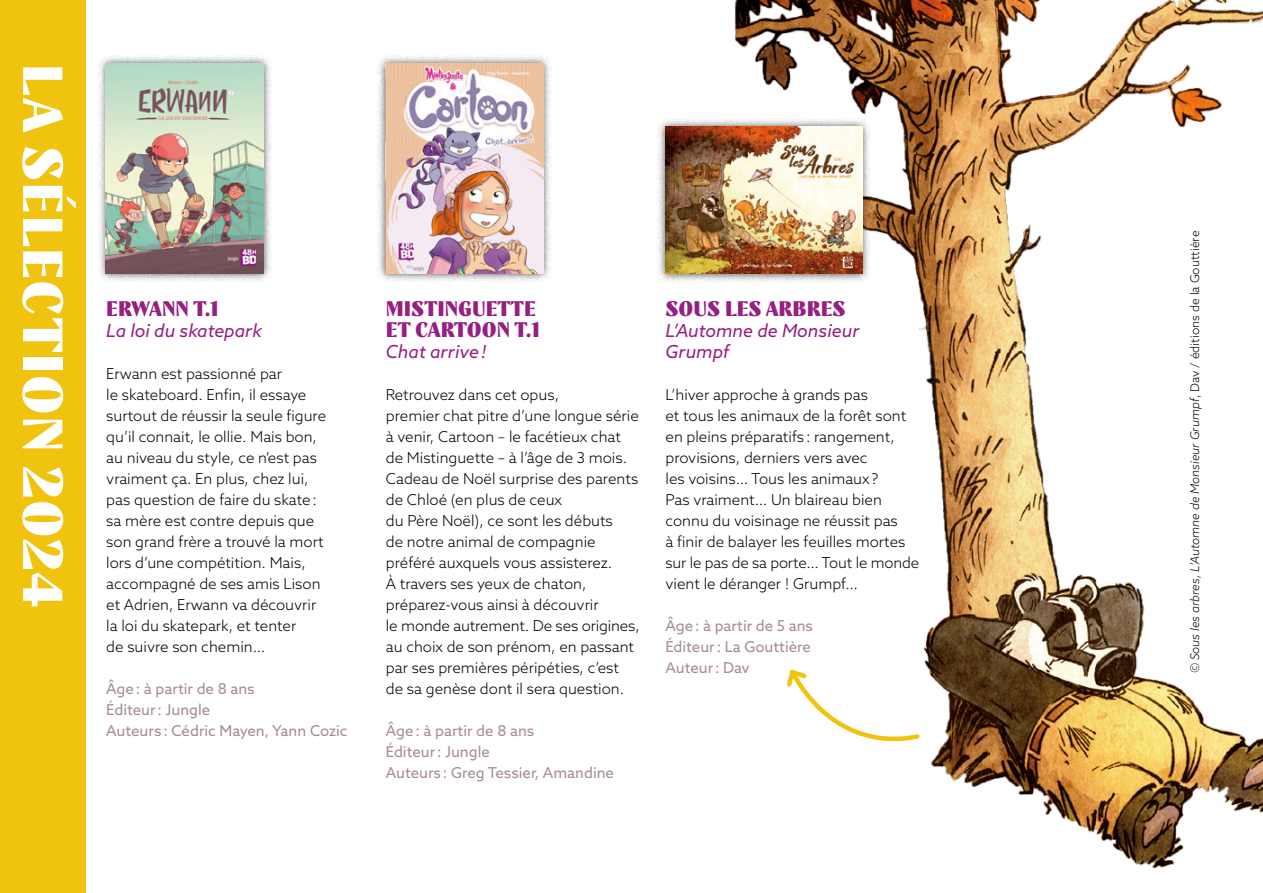
<style>
.page{position:relative;width:1263px;height:893px;background:#fff}
.page>*{position:absolute;margin:0;border:0;box-sizing:border-box;transform-origin:0 0}
.t1{font:900 56.1px "TT Nooks Script";letter-spacing:.025em;color:#fff}
.t2{font:900 21px/21px "TT Nooks Script";color:#961f83}
.t3{font:italic 18px/21px "Azo Sans";color:#961f83}
.t4{font:300 15px/21px "Azo Sans";color:#000}
.t5{font:15px/21px "Azo Sans";color:#a68c91}
.t6{font:italic 300 12px "Azo Sans";color:#000}
.s1{font-style:normal}
</style>
<div class="page">
<div style="left:0;top:0;width:85px;height:893px;background:#f0c30f"></div>
<img style="left:734px;top:0;width:529px;height:867px">
<div style="left:97px;top:55px;width:175px;height:228px;background:#000;opacity:.7"></div>
<img style="left:106px;top:64px;width:157px;height:210px">
<div style="left:377px;top:55px;width:175px;height:228px;background:#000;opacity:.7"></div>
<img style="left:386px;top:64px;width:157px;height:210px">
<div style="left:656px;top:118px;width:215px;height:165px;background:#000;opacity:.7"></div>
<img style="left:665px;top:127px;width:197px;height:147px">
<svg style="left:784px;top:666px;width:138px;height:78px"></svg>
<h1 class="t1" style="left:78px;top:64px;width:544px;rotate:90deg">LA SÉLECTION 2024</h1>
<h2 class="t2" style="left:106px;top:298px;width:114px">ERWANN T.1</h2>
<p class="t3" style="left:106px;top:320px;width:157px">La loi du skatepark</p>
<p class="t4" style="left:106px;top:363px;width:221px">Erwann est passionné par<br>le skateboard. Enfin, il essaye surtout de réussir la seule figure qu’il connait, le ollie. Mais bon, au niveau du style, ce n’est pas vraiment ça. En plus, chez lui, pas question de faire du skate: sa mère est contre depuis que son grand frère a trouvé la mort lors d’une compétition. Mais, accompagné de ses amis Lison et Adrien, Erwann va découvrir la loi du skatepark, et tenter<br>de suivre son chemin…</p>
<p class="t5" style="left:106px;top:678px;width:243px">Âge: à partir de 8 ans<br>Éditeur: Jungle<br>Auteurs : Cédric Mayen, Yann Cozic</p>
<h2 class="t2" style="left:386px;top:298px;width:155px">MISTINGUETTE<br>ET CARTOON T.1</h2>
<p class="t3" style="left:386px;top:341px;width:102px">Chat arrive!</p>
<p class="t4" style="left:386px;top:384px;width:255px">Retrouvez dans cet opus,<br>premier chat pitre d’une longue série à venir, Cartoon – le facétieux chat de Mistinguette – à l’âge de 3 mois.<br>Cadeau de Noël surprise des parents de Chloé (en plus de ceux<br>du Père Noël), ce sont les débuts<br>de notre animal de compagnie préféré auxquels vous assisterez.<br>À travers ses yeux de chaton, préparez-vous ainsi à découvrir<br>le monde autrement. De ses origines, au choix de son prénom, en passant par ses premières péripéties, c’est de sa genèse dont il sera question.</p>
<p class="t5" style="left:386px;top:720px;width:230px">Âge: à partir de 8 ans<br>Éditeur: Jungle<br>Auteurs : Greg Tessier, Amandine</p>
<h2 class="t2" style="left:665px;top:298px;width:181px">SOUS LES ARBRES</h2>
<p class="t3" style="left:665px;top:320px;width:196px">L’Automne de Monsieur<br>Grumpf</p>
<p class="t4" style="left:665px;top:384px;width:255px">L’hiver approche à grands pas<br>et tous les animaux de la forêt sont en pleins préparatifs : rangement, provisions, derniers vers avec<br>les voisins… Tous les animaux ?<br>Pas vraiment… Un blaireau bien connu du voisinage ne réussit pas<br>à finir de balayer les feuilles mortes sur le pas de sa porte… Tout le monde vient le déranger ! Grumpf…</p>
<p class="t5" style="left:665px;top:615px;width:149px">Âge: à partir de 5 ans<br>Éditeur: La Gouttière<br>Auteur: Dav</p>
<p class="t6" style="left:1187px;top:673px;width:444px;rotate:-90deg">© Sous les arbres, L’Automne de Monsieur Grumpf<span class="s1">, Dav / éditions de la Gouttière</span></p>
</div>
